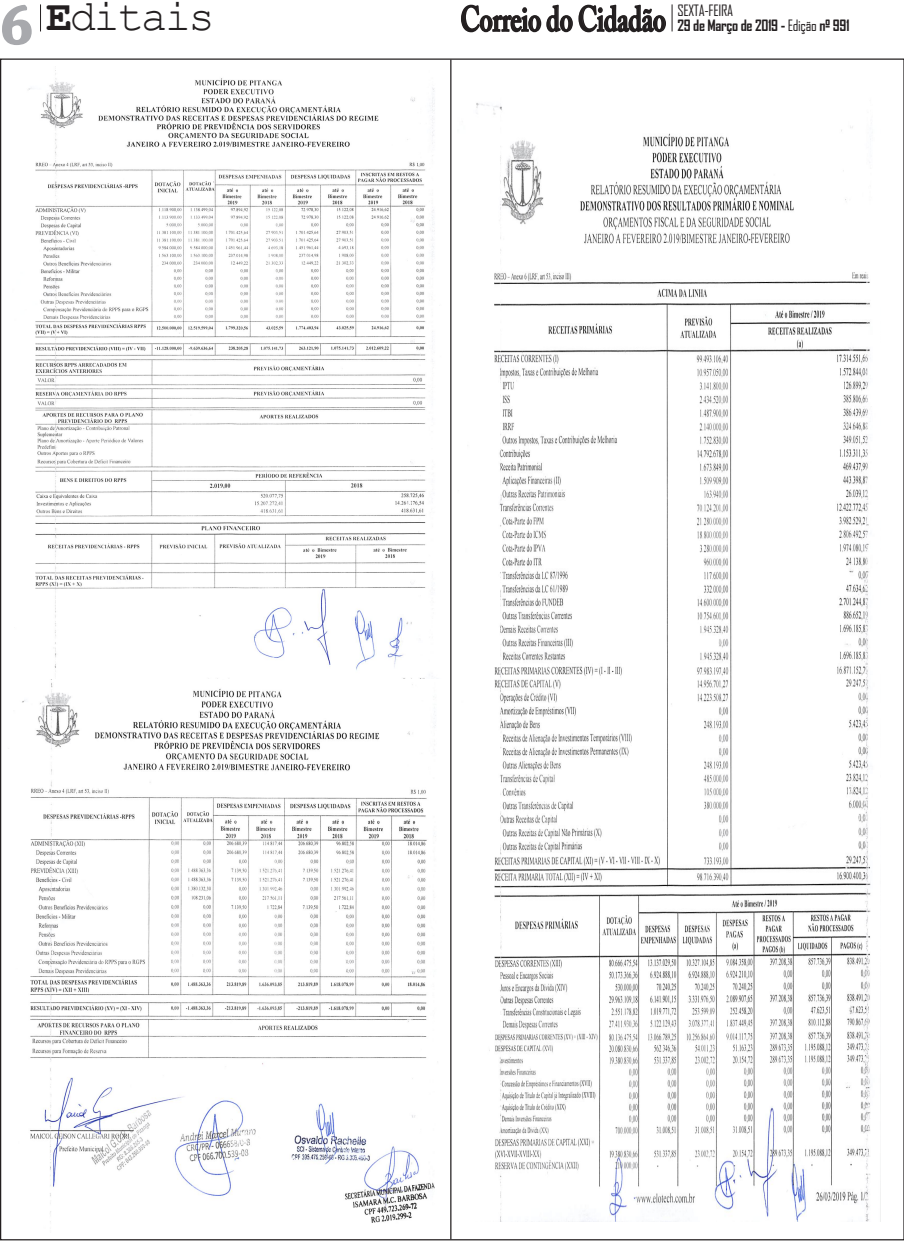
<style>
.page{position:relative;width:904px;height:1241px;background:#fff}
.page>*{position:absolute;margin:0;border:0;box-sizing:border-box;transform-origin:0 0}
.t1{font:700 56px "Cambria";color:#a8a9ad}
.t2{font:43.88px "Courier New";letter-spacing:-.06em;color:#231f20}
.t3{font:600 35.38px "Adobe Caslon Pro";letter-spacing:-.01em;color:#231f20;scale:.73 1}
.t4{font:700 15px "Agency FB";letter-spacing:-.02em;color:#231f20}
.t5{font:15px "Agency FB";letter-spacing:-.02em;color:#231f20}
.s1{font-weight:700}
.s2{font-weight:400}
</style>
<div class="page">
<svg style="left:40px;top:4px;width:1px;height:27px"></svg>
<svg style="left:2px;top:4px;width:30px;height:41px"></svg>
<svg style="left:461px;top:4px;width:211px;height:29px"></svg>
<hr style="left:450px;top:60px;width:1px;height:1178px;background:#231f20">
<img style="left:22px;top:678px;width:414px;height:545px">
<img style="left:476px;top:103px;width:395px;height:1118px">
<img style="left:28px;top:70px;width:407px;height:602px">
<p class="t1" style="left:0;top:-10px;width:35px">6</p>
<p class="t2" style="left:46px;top:-10px;width:170px"><span class="s1">E</span>ditais</p>
<p class="t3" style="left:460px;top:-2px;width:283px">Correio do Cidadão</p>
<p class="t5" style="left:677px;top:1px;width:57px">SEXTA-FEIRA</p>
<p class="t4" style="left:677px;top:16px;width:174px">29 de Março de 2019 - <span class="s2">Edição</span> nº 991</p>
</div>
